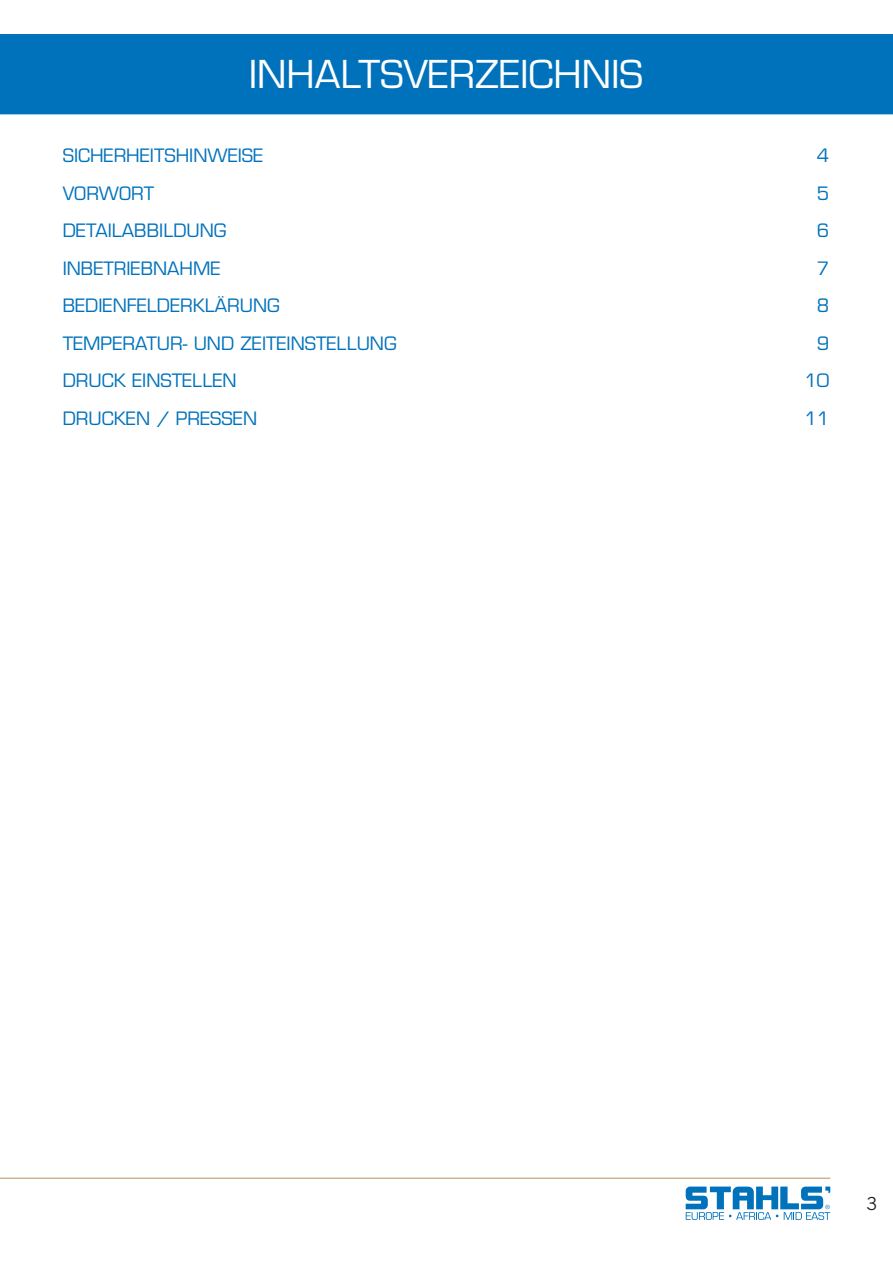
<style>
.page{position:relative;width:893px;height:1263px;background:#fff}
.page>*{position:absolute;margin:0;border:0;box-sizing:border-box;transform-origin:0 0}
.t1{font:37.5px "Eurostile LT Std";color:#fff}
.t2{font:18px "Eurostile LT Std";color:#0072bc}
.t3{font:18px "Trade Gothic LT Std";color:#231f20}
</style>
<div class="page">
<div style="left:0;top:34px;width:893px;height:80px;background:#0072bc"></div>
<svg style="left:686px;top:1186px;width:144px;height:34px"></svg>
<hr style="left:0;top:1178px;width:830px;height:1px;background:#b09258">
<p class="t1" style="left:249px;top:52px;width:396px">INHALTSVERZEICHNIS</p>
<p class="t2" style="left:63px;top:145px;width:202px">SICHERHEITSHINWEISE</p>
<p class="t2" style="left:817px;top:145px;width:14px">4</p>
<p class="t2" style="left:63px;top:182px;width:93px">VORWORT</p>
<p class="t2" style="left:817px;top:182px;width:14px">5</p>
<p class="t2" style="left:63px;top:220px;width:165px">DETAILABBILDUNG</p>
<p class="t2" style="left:817px;top:220px;width:14px">6</p>
<p class="t2" style="left:63px;top:257px;width:159px">INBETRIEBNAHME</p>
<p class="t2" style="left:817px;top:257px;width:14px">7</p>
<p class="t2" style="left:63px;top:295px;width:219px">BEDIENFELDERKLÄRUNG</p>
<p class="t2" style="left:817px;top:295px;width:14px">8</p>
<p class="t2" style="left:63px;top:332px;width:335px">TEMPERATUR- UND ZEITEINSTELLUNG</p>
<p class="t2" style="left:817px;top:332px;width:14px">9</p>
<p class="t2" style="left:63px;top:370px;width:175px">DRUCK EINSTELLEN</p>
<p class="t2" style="left:804px;top:370px;width:26px">10</p>
<p class="t2" style="left:63px;top:407px;width:196px">DRUCKEN / PRESSEN</p>
<p class="t2" style="left:804px;top:407px;width:26px">11</p>
<p class="t3" style="left:866px;top:1192px;width:12px">3</p>
</div>
